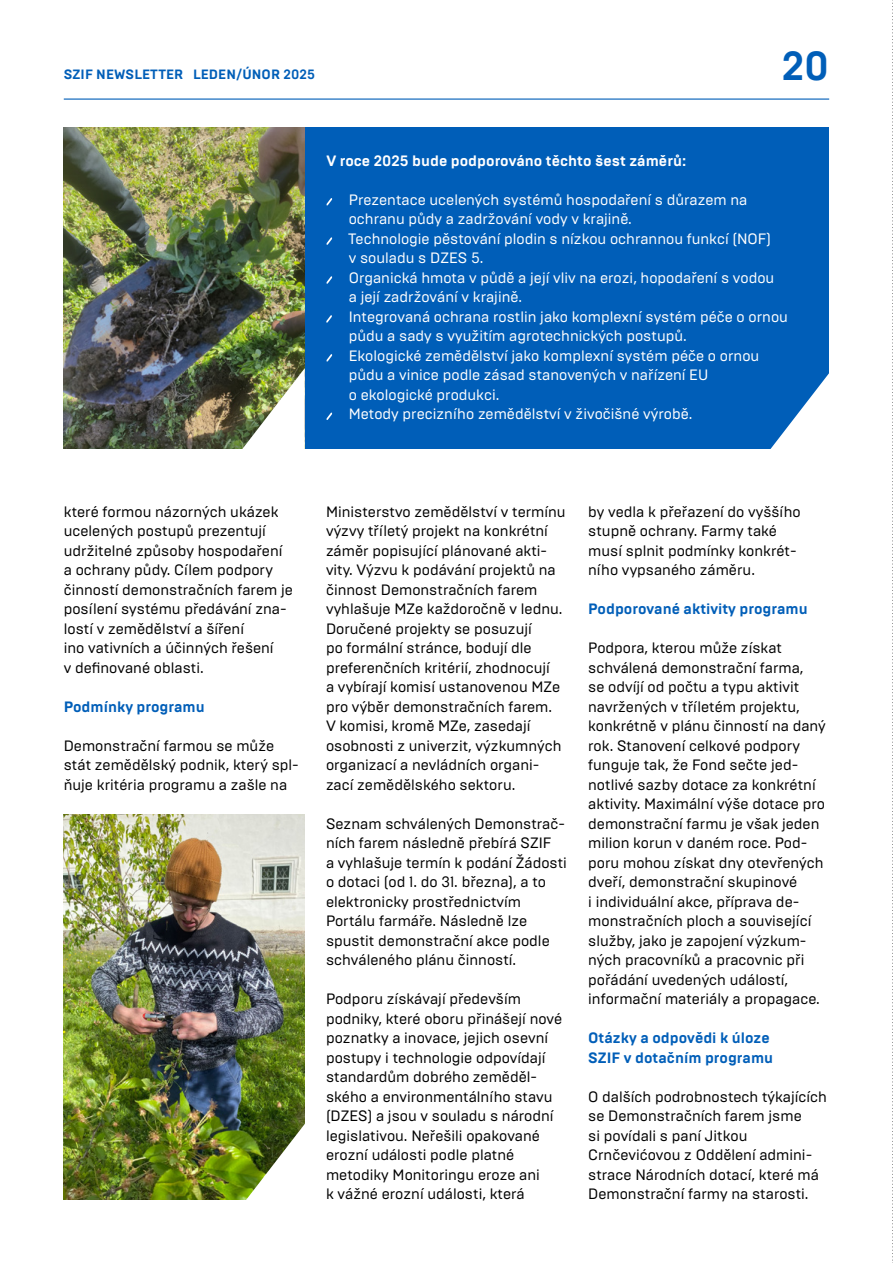
<style>
.page{position:relative;width:893px;height:1263px;background:#fff}
.page>*{position:absolute;margin:0;border:0;box-sizing:border-box;transform-origin:0 0}
.t1{font:700 40.5px "Brutal Type";color:#005eb8}
.t2{font:15px/19.5px "Brutal Type";color:#000}
.t3{font:15px/19.5px "Brutal Type";color:#fff}
.t4{font:700 15px/19.5px "Brutal Type";color:#005eb8}
.t5{font:700 15px "Brutal Type";color:#fff}
.t6{font:700 13.5px "Brutal Type";letter-spacing:.005em;color:#005eb8}
</style>
<div class="page">
<div style="left:305px;top:128px;width:524px;height:321px;background:#005eb8"></div>
<svg style="left:327px;top:198px;width:5px;height:7px"></svg>
<svg style="left:327px;top:237px;width:5px;height:8px"></svg>
<svg style="left:327px;top:276px;width:5px;height:8px"></svg>
<svg style="left:327px;top:354px;width:5px;height:7px"></svg>
<svg style="left:327px;top:413px;width:5px;height:7px"></svg>
<svg style="left:326px;top:315px;width:6px;height:8px"></svg>
<img style="left:64px;top:814px;width:241px;height:385px">
<img style="left:64px;top:128px;width:241px;height:321px">
<svg style="left:244px;top:1120px;width:61px;height:80px"></svg>
<img style="left:241px;top:368px;width:64px;height:81px">
<svg style="left:770px;top:373px;width:59px;height:76px"></svg>
<hr style="left:64px;top:99px;width:765px;height:1px;background:#005eb8">
<svg style="left:892px;top:0;width:1px;height:1263px"></svg>
<p class="t6" style="left:64px;top:66px;width:253px">SZIF NEWSLETTER LEDEN/ÚNOR 2025</p>
<h1 class="t1" style="left:782px;top:41px;width:49px">20</h1>
<p class="t5" style="left:326px;top:151px;width:361px">V roce 2025 bude podporováno těchto šest záměrů:</p>
<p class="t3" style="left:348px;top:190px;width:441px">Prezentace ucelených systémů hospodaření s důrazem na ochranu půdy a zadržování vody v krajině.<br>Technologie pěstování plodin s nízkou ochrannou funkcí (NOF)<br>v souladu s DZES 5.<br>Organická hmota v půdě a její vliv na erozi, hopodaření s vodou<br>a její zadržování v krajině.<br>Integrovaná ochrana rostlin jako komplexní systém péče o ornou půdu a sady s využitím agrotechnických postupů.<br>Ekologické zemědělství jako komplexní systém péče o ornou půdu a vinice podle zásad stanovených v nařízení EU<br>o ekologické produkci.<br>Metody precizního zemědělství v živočišné výrobě.</p>
<p class="t2" style="left:64px;top:502px;width:231px">které formou názorných ukázek ucelených postupů prezentují udržitelné způsoby hospodaření a ochrany půdy. Cílem podpory činností demonstračních farem je posílení systému předávání zna&shy;lostí v zemědělství a šíření<br>ino vativních a účinných řešení<br>v definované oblasti.</p>
<p class="t4" style="left:64px;top:697px;width:142px">Podmínky programu</p>
<p class="t2" style="left:64px;top:736px;width:237px">Demonstrační farmou se může stát zemědělský podnik, který spl&shy;ňuje kritéria programu a zašle na</p>
<p class="t2" style="left:326px;top:502px;width:241px">Ministerstvo zemědělství v termínu výzvy tříletý projekt na konkrétní záměr popisující plánované akti&shy;vity. Výzvu k podávání projektů na činnost Demonstračních farem vyhlašuje MZe každoročně v lednu.<br>Doručené projekty se posuzují<br>po formální stránce, bodují dle preferenčních kritérií, zhodnocují<br>a vybírají komisí ustanovenou MZe pro výběr demonstračních farem.<br>V komisi, kromě MZe, zasedají osobnosti z univerzit, výzkumných organizací a nevládních organi&shy;zací zemědělského sektoru.</p>
<p class="t2" style="left:326px;top:814px;width:242px">Seznam schválených Demonstrač&shy;ních farem následně přebírá SZIF<br>a vyhlašuje termín k podání Žádosti o dotaci (od 1. do 31. března), a to elektronicky prostřednictvím<br>Portálu farmáře. Následně lze spustit demonstrační akce podle schváleného plánu činností.</p>
<p class="t2" style="left:326px;top:989px;width:238px">Podporu získávají především podniky, které oboru přinášejí nové poznatky a inovace, jejich osevní postupy i technologie odpovídají standardům dobrého zeměděl&shy;ského a environmentálního stavu (DZES) a jsou v souladu s národní legislativou. Neřešili opakované erozní události podle platné metodiky Monitoringu eroze ani<br>k vážné erozní události, která</p>
<p class="t2" style="left:588px;top:502px;width:214px">by vedla k přeřazení do vyššího stupně ochrany. Farmy také musí splnit podmínky konkrét&shy;ního vypsaného záměru.</p>
<p class="t4" style="left:588px;top:599px;width:221px">Podporované aktivity programu</p>
<p class="t2" style="left:588px;top:638px;width:239px">Podpora, kterou může získat schválená demonstrační farma,<br>se odvíjí od počtu a typu aktivit navržených v tříletém projektu, konkrétně v plánu činností na daný rok. Stanovení celkové podpory funguje tak, že Fond sečte jed&shy;notlivé sazby dotace za konkrétní aktivity. Maximální výše dotace pro demonstrační farmu je však jeden milion korun v daném roce. Pod&shy;poru mohou získat dny otevřených dveří, demonstrační skupinové<br>i individuální akce, příprava de&shy;monstračních ploch a související služby, jako je zapojení výzkum&shy;ných pracovníků a pracovnic při pořádání uvedených událostí, informační materiály a propagace.</p>
<p class="t4" style="left:588px;top:1028px;width:186px">Otázky a odpovědi k úloze<br>SZIF v dotačním programu</p>
<p class="t2" style="left:588px;top:1087px;width:240px">O dalších podrobnostech týkajících se Demonstračních farem jsme<br>si povídali s paní Jitkou<br>Crnčevićovou z Oddělení admini&shy;strace Národních dotací, které má<br>Demonstrační farmy na starosti.</p>
</div>
